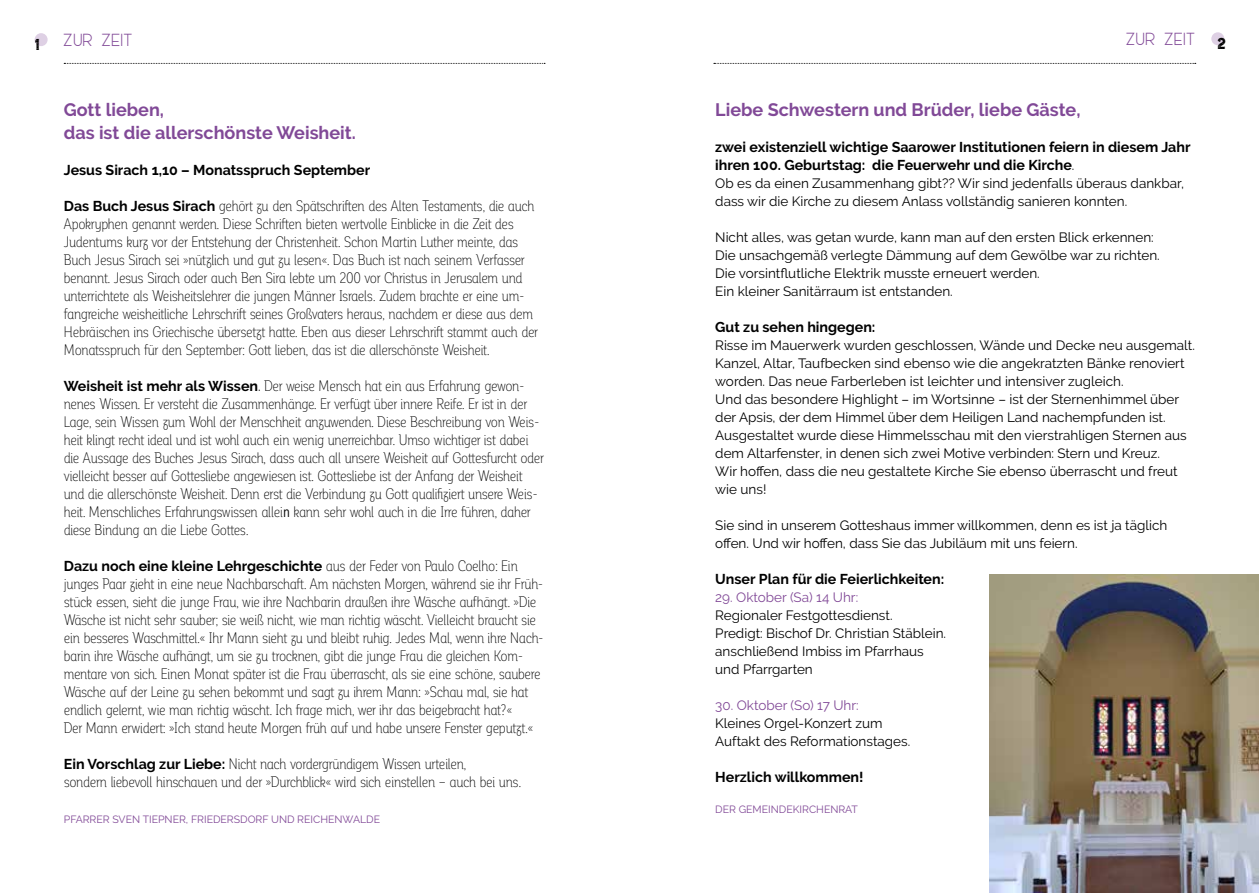
<style>
.page{position:relative;width:1259px;height:893px;background:#fff}
.page>*{position:absolute;margin:0;border:0;box-sizing:border-box;transform-origin:0 0}
.t1{font:700 18px/22.5px "Raleway";color:#814997}
.t2{font:18px "Ace Sans Demo";color:#814997}
.t3{font:300 15px/18px "Corporative Alt Cnd";letter-spacing:-.03em;color:#000}
.t4{font:700 14.25px/18px "Raleway";color:#000}
.t5{font:13.5px/18px "Raleway";color:#000}
.t6{font:13.5px "Raleway";color:#814997}
.t7{font:10.5px "Raleway";color:#814997}
.s1{font-family:"Burford Rustic";font-weight:700;font-size:21px;color:#000}
.s2{font-family:"Raleway";font-weight:700;font-size:14.25px}
.s3{font-family:"Raleway";font-weight:400;font-size:13.5px}
.s4{font-family:"Frutiger Next LT";font-weight:400;font-stretch:condensed}
.s5{font-family:"Corporative Alt Cnd";font-weight:300;font-size:15px}
.s6{font-weight:400;font-size:13.5px}
</style>
<div class="page">
<div style="left:1211px;top:32px;width:13px;height:13px;background:#ded0e4;border-radius:50%"></div>
<svg style="left:714px;top:63px;width:481px;height:1px"></svg>
<svg style="left:64px;top:63px;width:481px;height:1px"></svg>
<div style="left:35px;top:33px;width:13px;height:13px;background:#ded0e4;border-radius:50%"></div>
<img style="left:989px;top:574px;width:270px;height:319px">
<p class="t2" style="left:33px;top:33px;width:101px"><span class="s1">1</span> ZUR ZEIT</p>
<p class="t2" style="left:1125px;top:33px;width:103px">ZUR ZEIT <span class="s1">2</span></p>
<p class="t1" style="left:64px;top:98px;width:293px">Gott lieben,<br>das ist die allerschönste Weisheit.</p>
<p class="t4" style="left:64px;top:161px;width:308px">Jesus Sirach 1,10 – Monatsspruch September</p>
<p class="t3" style="left:64px;top:196px;width:476px"><span class="s2">Das Buch Jesus Sirach</span> gehört zu den Spätschriften des Alten Testaments, die auch Apokryphen genannt werden. Diese Schriften bieten wertvolle Einblicke in die Zeit des Judentums kurz vor der Entstehung der Christenheit. Schon Martin Luther meinte, das Buch Jesus Sirach sei »nützlich und gut zu lesen«. Das Buch ist nach seinem Verfasser benannt. Jesus Sirach oder auch Ben Sira lebte um 200 vor Christus in Jerusalem und unterrichtete als Weisheitslehrer die jungen Männer Israels. Zudem brachte er eine um&shy;fangreiche weisheitliche Lehrschrift seines Großvaters heraus, nachdem er diese aus dem Hebräischen ins Griechische übersetzt hatte. Eben aus dieser Lehrschrift stammt auch der Monatsspruch für den September: Gott lieben, das ist die allerschönste Weisheit.</p>
<p class="t3" style="left:64px;top:376px;width:482px"><span class="s2">Weisheit ist mehr als Wissen</span><span class="s3">.</span> Der weise Mensch hat ein aus Erfahrung gewon&shy;nenes Wissen. Er versteht die Zusammenhänge. Er verfügt über innere Reife. Er ist in der Lage, sein Wissen zum Wohl der Menschheit anzuwenden. Diese Beschreibung von Weis&shy;heit klingt recht ideal und ist wohl auch ein wenig unerreichbar. Umso wichtiger ist dabei die Aussage des Buches Jesus Sirach, dass auch all unsere Weisheit auf Gottesfurcht oder vielleicht besser auf Gottesliebe angewiesen ist. Gottesliebe ist der Anfang der Weisheit und die allerschönste Weisheit. Denn erst die Verbindung zu Gott qualifiziert unsere Weis&shy;heit. Menschliches Erfahrungswissen allei<span class="s4">n</span> kann sehr wohl auch in die Irre führen, daher diese Bindung an die Liebe Gottes.</p>
<p class="t4" style="left:64px;top:557px;width:456px">Dazu noch eine kleine Lehrgeschichte <span class="s5">aus der Feder von Paulo Coelho: Ein</span></p>
<p class="t3" style="left:64px;top:574px;width:481px">junges Paar zieht in eine neue Nachbarschaft. Am nächsten Morgen, während sie ihr Früh&shy;stück essen, sieht die junge Frau, wie ihre Nachbarin draußen ihre Wäsche aufhängt. »Die Wäsche ist nicht sehr sauber; sie weiß nicht, wie man richtig wäscht. Vielleicht braucht sie ein besseres Waschmittel.« Ihr Mann sieht zu und bleibt ruhig. Jedes Mal, wenn ihre Nach&shy;barin ihre Wäsche aufhängt, um sie zu trocknen, gibt die junge Frau die gleichen Kom&shy;mentare von sich. Einen Monat später ist die Frau überrascht, als sie eine schöne, saubere Wäsche auf der Leine zu sehen bekommt und sagt zu ihrem Mann: »Schau mal, sie hat endlich gelernt, wie man richtig wäscht. Ich frage mich, wer ihr das beigebracht hat?«<br>Der Mann erwidert: »Ich stand heute Morgen früh auf und habe unsere Fenster geputzt.«</p>
<p class="t3" style="left:64px;top:754px;width:459px"><span class="s2">Ein Vorschlag zur Liebe:</span> Nicht nach vordergründigem Wissen urteilen,<br>sondern liebevoll hinschauen und der »Durchblick« wird sich einstellen – auch bei uns.</p>
<p class="t7" style="left:64px;top:813px;width:318px">PFARRER SVEN TIEPNER, FRIEDERSDORF UND REICHENWALDE</p>
<p class="t1" style="left:715px;top:98px;width:367px">Liebe Schwestern und Brüder, liebe Gäste,</p>
<p class="t4" style="left:715px;top:138px;width:477px">zwei existenziell wichtige Saarower Institutionen feiern in diesem Jahr ihren 100. Geburtstag: die Feuerwehr und die Kirche<span class="s6">.</span></p>
<p class="t5" style="left:715px;top:174px;width:470px">Ob es da einen Zusammenhang gibt?? Wir sind jedenfalls überaus dankbar, dass wir die Kirche zu diesem Anlass vollständig sanieren konnten.</p>
<p class="t5" style="left:715px;top:228px;width:446px">Nicht alles, was getan wurde, kann man auf den ersten Blick erkennen:<br>Die unsachgemäß verlegte Dämmung auf dem Gewölbe war zu richten.<br>Die vorsintflutliche Elektrik musste erneuert werden.<br>Ein kleiner Sanitärraum ist entstanden.</p>
<p class="t4" style="left:715px;top:318px;width:162px">Gut zu sehen hingegen:</p>
<p class="t5" style="left:715px;top:336px;width:481px">Risse im Mauerwerk wurden geschlossen, Wände und Decke neu ausgemalt.<br>Kanzel, Altar, Taufbecken sind ebenso wie die angekratzten Bänke renoviert worden. Das neue Farberleben ist leichter und intensiver zugleich.<br>Und das besondere Highlight – im Wortsinne – ist der Sternenhimmel über der Apsis, der dem Himmel über dem Heiligen Land nachempfunden ist.<br>Ausgestaltet wurde diese Himmelsschau mit den vierstrahligen Sternen aus dem Altarfenster, in denen sich zwei Motive verbinden: Stern und Kreuz.<br>Wir hoffen, dass die neu gestaltete Kirche Sie ebenso überrascht und freut wie uns!</p>
<p class="t5" style="left:715px;top:516px;width:454px">Sie sind in unserem Gotteshaus immer willkommen, denn es ist ja täglich offen. Und wir hoffen, dass Sie das Jubiläum mit uns feiern.</p>
<p class="t4" style="left:715px;top:570px;width:230px">Unser Plan für die Feierlichkeiten:</p>
<p class="t6" style="left:715px;top:589px;width:144px">29. Oktober (Sa) 14 Uhr:</p>
<p class="t5" style="left:715px;top:606px;width:232px">Regionaler Festgottesdienst.<br>Predigt: Bischof Dr. Christian Stäblein. anschließend Imbiss im Pfarrhaus und Pfarrgarten</p>
<p class="t6" style="left:715px;top:697px;width:145px">30. Oktober (So) 17 Uhr:</p>
<p class="t5" style="left:715px;top:714px;width:197px">Kleines Orgel-Konzert zum<br>Auftakt des Reformationstages.</p>
<p class="t4" style="left:715px;top:768px;width:150px">Herzlich willkommen!</p>
<p class="t7" style="left:715px;top:803px;width:144px">DER GEMEINDEKIRCHENRAT</p>
</div>
